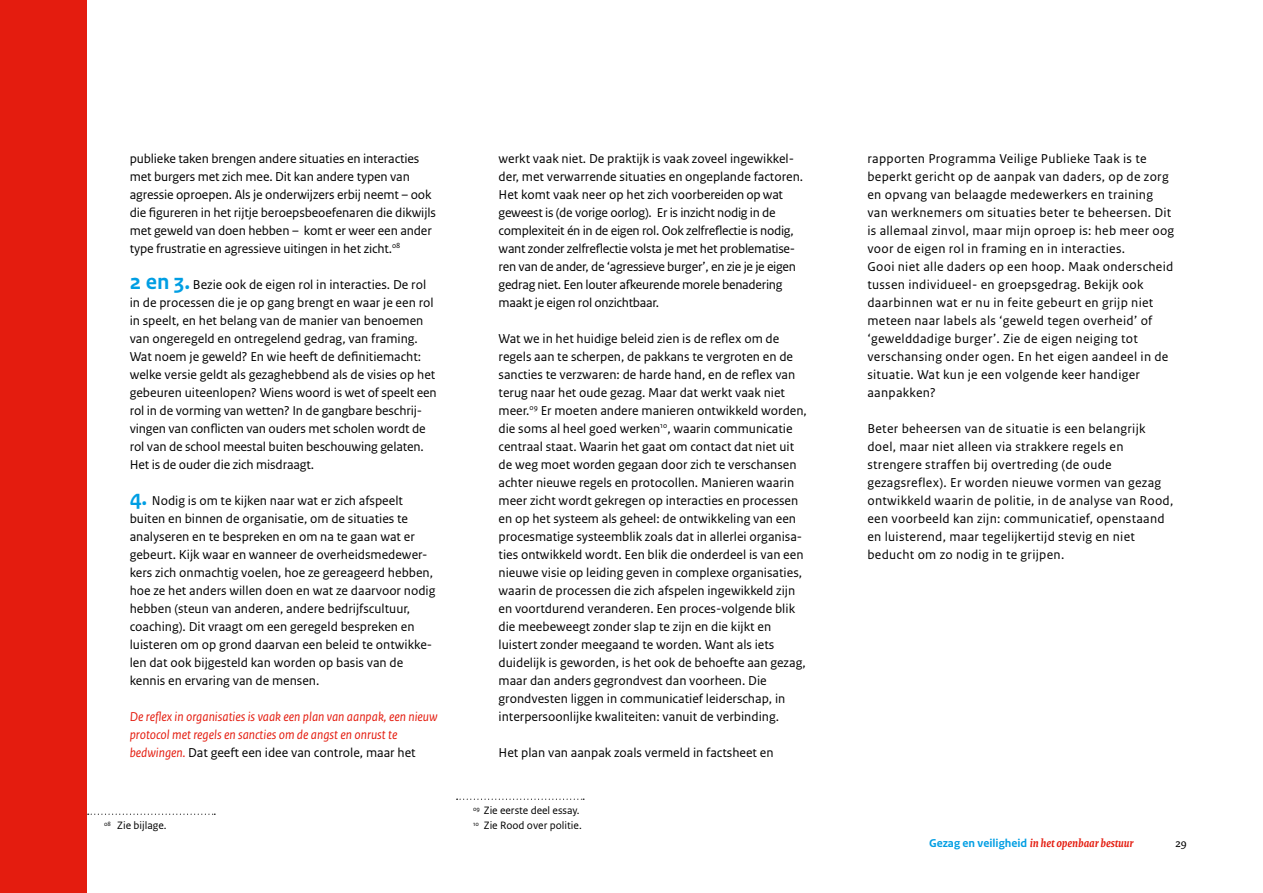
<style>
.page{position:relative;width:1263px;height:893px;background:#fff}
.page>*{position:absolute;margin:0;border:0;box-sizing:border-box;transform-origin:0 0}
.t1{font:13.5px/18px "Rijksoverheid Sans Text";color:#000}
.t2{font:13.5px/18px "Rijksoverheid Sans Text";letter-spacing:.02em;color:#000}
.t3{font:13.5px/18px "Rijksoverheid Sans Text";letter-spacing:-.02em;color:#000}
.t4{font:italic 13.5px/18px "Rijksoverheid Sans Text";color:#e41c0f}
.t5{font:italic 700 12px "Rijksoverheid Serif";color:#e41c0f}
.t6{font:12px "Rijksoverheid Serif";color:#000}
.t7{font:11.25px/15px "Rijksoverheid Sans Text";color:#000}
.s1{font-weight:700;font-size:22.5px;color:#009ee3}
.s2{font-style:normal;color:#000}
.s3{font-family:"Rijksoverheid Sans Text";font-style:normal;color:#009ee3}
</style>
<div class="page">
<div style="left:0;top:0;width:87px;height:893px;background:#e41c0f"></div>
<svg style="left:88px;top:814px;width:127px;height:1px"></svg>
<svg style="left:457px;top:799px;width:127px;height:1px"></svg>
<p class="t1" style="left:130px;top:149px;width:308px">publieke taken brengen andere situaties en interacties met burgers met zich mee. Dit kan andere typen van agressie oproepen. Als je onderwijzers erbij neemt – ook die figureren in het rijtje beroepsbeoefenaren die dikwijls met geweld van doen hebben – komt er weer een ander type frustratie en agressieve uitingen in het zicht.<sup>08</sup></p>
<p class="t1" style="left:130px;top:275px;width:309px"><span class="s1">2 en 3.</span> Bezie ook de eigen rol in interacties. De rol in de processen die je op gang brengt en waar je een rol in speelt, en het belang van de manier van benoemen van ongeregeld en ontregelend gedrag, van framing.<br>Wat noem je geweld? En wie heeft de definitiemacht: welke versie geldt als gezaghebbend als de visies op het gebeuren uiteenlopen? Wiens woord is wet of speelt een rol in de vorming van wetten? In de gangbare beschrij&shy;vingen van conflicten van ouders met scholen wordt de rol van de school meestal buiten beschouwing gelaten.<br>Het is de ouder die zich misdraagt.</p>
<p class="t1" style="left:130px;top:491px;width:307px"><span class="s1">4.</span> Nodig is om te kijken naar wat er zich afspeelt buiten en binnen de organisatie, om de situaties te analyseren en te bespreken en om na te gaan wat er gebeurt. Kijk waar en wanneer de overheidsmedewer&shy;kers zich onmachtig voelen, hoe ze gereageerd hebben, hoe ze het anders willen doen en wat ze daarvoor nodig hebben (steun van anderen, andere bedrijfscultuur, coaching). Dit vraagt om een geregeld bespreken en luisteren om op grond daarvan een beleid te ontwikke&shy;len dat ook bijgesteld kan worden op basis van de kennis en ervaring van de mensen.</p>
<p class="t4" style="left:130px;top:707px;width:309px">De reflex in organisaties is vaak een plan van aanpak, een nieuw protocol met regels en sancties om de angst en onrust te bedwingen. <span class="s2">Dat geeft een idee van controle, maar het</span></p>
<p class="t7" style="left:104px;top:818px;width:64px"><sup>08</sup> Zie bijlage.</p>
<p class="t3" style="left:499px;top:149px;width:306px">werkt vaak niet. De praktijk is vaak zoveel ingewikkel&shy;der, met verwarrende situaties en ongeplande factoren.<br>Het komt vaak neer op het zich voorbereiden op wat geweest is (de vorige oorlog). Er is inzicht nodig in de complexiteit én in de eigen rol. Ook zelfreflectie is nodig, want zonder zelfreflectie volsta je met het problematise&shy;ren van de ander, de ‘agressieve burger’, en zie je je eigen gedrag niet. Een louter afkeurende morele benadering maakt je eigen rol onzichtbaar.</p>
<p class="t1" style="left:499px;top:329px;width:310px">Wat we in het huidige beleid zien is de reflex om de regels aan te scherpen, de pakkans te vergroten en de sancties te verzwaren: de harde hand, en de reflex van terug naar het oude gezag. Maar dat werkt vaak niet meer.<sup>09</sup> Er moeten andere manieren ontwikkeld worden, die soms al heel goed werken<sup>10</sup>, waarin communicatie centraal staat. Waarin het gaat om contact dat niet uit de weg moet worden gegaan door zich te verschansen achter nieuwe regels en protocollen. Manieren waarin meer zicht wordt gekregen op interacties en processen en op het systeem als geheel: de ontwikkeling van een procesmatige systeemblik zoals dat in allerlei organisa&shy;ties ontwikkeld wordt. Een blik die onderdeel is van een nieuwe visie op leiding geven in complexe organisaties, waarin de processen die zich afspelen ingewikkeld zijn en voortdurend veranderen. Een proces-volgende blik die meebeweegt zonder slap te zijn en die kijkt en luistert zonder meegaand te worden. Want als iets duidelijk is geworden, is het ook de behoefte aan gezag, maar dan anders gegrondvest dan voorheen. Die grondvesten liggen in communicatief leiderschap, in interpersoonlijke kwaliteiten: vanuit de verbinding.</p>
<p class="t1" style="left:499px;top:743px;width:276px">Het plan van aanpak zoals vermeld in factsheet en</p>
<p class="t7" style="left:473px;top:803px;width:110px"><sup>09</sup> Zie eerste deel essay.<br><sup>10</sup> Zie Rood over politie.</p>
<p class="t2" style="left:867px;top:149px;width:308px">rapporten Programma Veilige Publieke Taak is te beperkt gericht op de aanpak van daders, op de zorg en opvang van belaagde medewerkers en training van werknemers om situaties beter te beheersen. Dit is allemaal zinvol, maar mijn oproep is: heb meer oog voor de eigen rol in framing en in interacties.<br>Gooi niet alle daders op een hoop. Maak onderscheid tussen individueel- en groepsgedrag. Bekijk ook daarbinnen wat er nu in feite gebeurt en grijp niet meteen naar labels als ‘geweld tegen overheid’ of ‘gewelddadige burger’. Zie de eigen neiging tot verschansing onder ogen. En het eigen aandeel in de situatie. Wat kun je een volgende keer handiger aanpakken?</p>
<p class="t2" style="left:867px;top:419px;width:307px">Beter beheersen van de situatie is een belangrijk doel, maar niet alleen via strakkere regels en strengere straffen bij overtreding (de oude gezagsreflex). Er worden nieuwe vormen van gezag ontwikkeld waarin de politie, in de analyse van Rood, een voorbeeld kan zijn: communicatief, openstaand en luisterend, maar tegelijkertijd stevig en niet beducht om zo nodig in te grijpen.</p>
<p class="t5" style="left:929px;top:835px;width:206px"><span class="s3">Gezag en veiligheid</span> in het openbaar bestuur</p>
<p class="t6" style="left:1175px;top:836px;width:13px">29</p>
</div>
